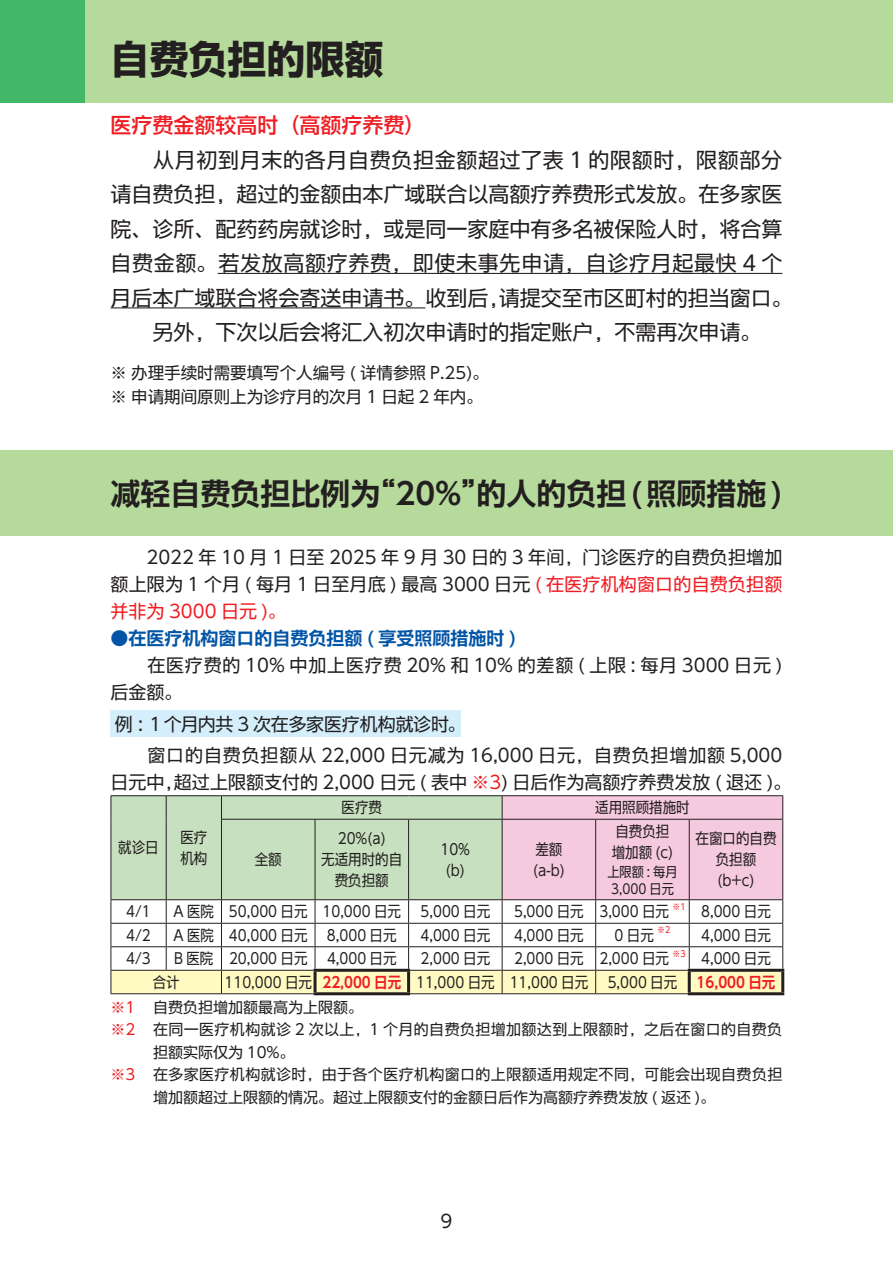
<style>
.page{position:relative;width:893px;height:1263px;background:#fff}
.page>*{position:absolute;margin:0;border:0;box-sizing:border-box;transform-origin:0 0}
.t1{font:700 39px "UD Shin Go SC Gbe";color:#231f20}
.t2{font:30px "UD Shin Go SC Gbe De B";color:#231f20}
.t3{font:21px/34.5px "UD Shin Go SC Gbe";color:#231f20}
.t4{font:500 21px "UD Shin Go SC Gbe";color:#ee1d23}
.t5{font:18px/27px "UD Shin Go SC Gbe";letter-spacing:.01em;color:#231f20;text-align:justify}
.t6{font:18px/27px "UD Shin Go SC Gbe";letter-spacing:.045em;color:#231f20}
.t7{font:18px "UD Shin Go SC Gbe De B";color:#0154a6}
.t8{font:18px "UD Shin Go Pro";color:#231f20}
.t9{font:16.5px/24px "UD Shin Go SC Gbe";color:#231f20}
.t10{font:15px/21px "UD Shin Go SC Gbe";color:#231f20;scale:.9 1}
.t11{font:15px "UD Shin Go SC Gbe";letter-spacing:.025em;color:#231f20}
.t12{font:15px "UD Shin Go SC Gbe";color:#231f20}
.t13{font:15px "UD Shin Go SC Gbe De B";color:#ee1d23;scale:.9 1}
.t14{font:13.5px/16.5px "UD Shin Go SC Gbe";color:#231f20;scale:.9 1}
.t15{font:8.7px "UD Shin Go SC Gbe";color:#ee1d23;scale:.9 1}
.s1{color:#ee1d23}
.s2{font-family:"UD Shin Go SC Gbe De B";color:#ee1d23}
</style>
<div class="page">
<div style="left:0;top:0;width:85px;height:102px;background:#44b869"></div>
<div style="left:85px;top:0;width:808px;height:102px;background:#b6da9b"></div>
<hr style="left:218px;top:273px;width:564px;height:1px;background:#231f20">
<hr style="left:111px;top:307px;width:314px;height:1px;background:#231f20">
<div style="left:0;top:451px;width:893px;height:85px;background:#b6da9b"></div>
<div style="left:111px;top:711px;width:350px;height:26px;background:#d4effb"></div>
<hr style="left:111px;top:795px;width:55px;height:1px;background:#231f20">
<hr style="left:166px;top:795px;width:55px;height:1px;background:#231f20">
<hr style="left:221px;top:795px;width:94px;height:1px;background:#231f20">
<hr style="left:315px;top:795px;width:94px;height:1px;background:#231f20">
<hr style="left:409px;top:795px;width:93px;height:1px;background:#231f20">
<hr style="left:502px;top:795px;width:94px;height:1px;background:#231f20">
<hr style="left:596px;top:795px;width:93px;height:1px;background:#231f20">
<hr style="left:689px;top:795px;width:94px;height:1px;background:#231f20">
<svg style="left:111px;top:796px;width:672px;height:198px"></svg>
<hr style="left:502px;top:819px;width:94px;height:1px;background:#231f20">
<hr style="left:502px;top:820px;width:1px;height:79px;background:#231f20">
<hr style="left:502px;top:899px;width:94px;height:1px;background:#231f20">
<hr style="left:596px;top:819px;width:93px;height:1px;background:#231f20">
<hr style="left:595px;top:820px;width:1px;height:79px;background:#231f20">
<hr style="left:596px;top:899px;width:93px;height:1px;background:#231f20">
<hr style="left:689px;top:819px;width:94px;height:1px;background:#231f20">
<hr style="left:689px;top:820px;width:1px;height:79px;background:#231f20">
<hr style="left:782px;top:820px;width:1px;height:79px;background:#231f20">
<hr style="left:689px;top:899px;width:94px;height:1px;background:#231f20">
<hr style="left:314px;top:969px;width:96px;height:3px;background:#231f20">
<hr style="left:314px;top:972px;width:3px;height:20px;background:#231f20">
<hr style="left:407px;top:972px;width:3px;height:20px;background:#231f20">
<hr style="left:314px;top:992px;width:96px;height:3px;background:#231f20">
<hr style="left:688px;top:969px;width:96px;height:3px;background:#231f20">
<hr style="left:688px;top:972px;width:3px;height:20px;background:#231f20">
<hr style="left:781px;top:972px;width:3px;height:20px;background:#231f20">
<hr style="left:688px;top:992px;width:96px;height:3px;background:#231f20">
<h1 class="t1" style="left:111px;top:35px;width:275px">自费负担的限额</h1>
<h3 class="t4" style="left:111px;top:112px;width:317px">医疗费金额较高时（高额疗养费）</h3>
<h3 class="t3" style="left:111px;top:143px;width:684px">　　从月初到月末的各月自费负担金额超过了表 1 的限额时，限额部分请自费负担，超过的金额由本广域联合以高额疗养费形式发放。在多家医院、诊所、配药药房就诊时，或是同一家庭中有多名被保险人时，将合算自费金额。若发放高额疗养费，即使未事先申请，自诊疗月起最快 4 个月后本广域联合将会寄送申请书。收到后，请提交至市区町村的担当窗口。　　另外，下次以后会将汇入初次申请时的指定账户，不需再次申请。</h3>
<p class="t9" style="left:111px;top:361px;width:380px">※ 办理手续时需要填写个人编号 ( 详情参照 P.25)。※ 申请期间原则上为诊疗月的次月 1 日起 2 年内。</p>
<h2 class="t2" style="left:111px;top:474px;width:673px">减轻自费负担比例为“20%”的人的负担(照顾措施)</h2>
<p class="t5" style="left:111px;top:544px;width:673px">　　2022 年 10 月 1 日至 2025 年 9 月 30 日的 3 年间，门诊医疗的自费负担增加额上限为 1 个月 ( 每月 1 日至月底 ) 最高 3000 日元 <span class="s1">( 在医疗机构窗口的自费负担额并非为 3000 日元 )。</span></p>
<p class="t7" style="left:111px;top:627px;width:407px">●在医疗机构窗口的自费负担额 ( 享受照顾措施时 )</p>
<p class="t6" style="left:111px;top:652px;width:673px">　　在医疗费的 10% 中加上医疗费 20% 和 10% 的差额 ( 上限 : 每月 3000 日元 )后金额。</p>
<p class="t5" style="left:111px;top:708px;width:673px;line-height:31.2px">例：1个月内共 3 次在多家医疗机构就诊时。<br>　　窗口的自费负担额从 22,000 日元减为 16,000 日元，自费负担增加额 5,000</p>
<p class="t5" style="left:111px;top:769px;width:682px">日元中，超过上限额支付的 2,000 日元 ( 表中 <span class="s1">※3</span>) 日后作为高额疗养费发放 ( 退还 )。</p>
<p class="t10" style="left:118px;top:837px;width:46px">就诊日</p>
<p class="t10" style="left:180px;top:827px;width:31px">医疗机构</p>
<p class="t10" style="left:255px;top:849px;width:31px">全额</p>
<p class="t10" style="left:342px;top:797px;width:46px">医疗费</p>
<p class="t10" style="left:595px;top:797px;width:106px">适用照顾措施时</p>
<p class="t10" style="left:321px;top:828px;width:91px;text-align:center">20%(a)<br>无适用时的自费负担额</p>
<p class="t10" style="left:440px;top:839px;width:34px;text-align:center">10% (b)</p>
<p class="t10" style="left:533px;top:839px;width:36px">差额(a-b)</p>
<p class="t10" style="left:612px;top:821px;width:70px">自费负担增加额 (c)</p>
<p class="t14" style="left:607px;top:864px;width:79px">上限额 : 每月<br>3,000 日元</p>
<p class="t10" style="left:695px;top:828px;width:91px;text-align:center">在窗口的自费负担额(b+c)</p>
<p class="t10" style="left:126px;top:901px;width:29px">4/1</p>
<p class="t10" style="left:174px;top:901px;width:254px">A 医院 50,000 日元 10,000 日元</p>
<p class="t10" style="left:421px;top:901px;width:79px">5,000 日元</p>
<p class="t10" style="left:514px;top:901px;width:174px">5,000 日元 3,000 日元</p>
<p class="t15" style="left:672px;top:901px;width:16px">※1</p>
<p class="t10" style="left:701px;top:901px;width:79px">8,000 日元</p>
<p class="t10" style="left:126px;top:925px;width:29px">4/2</p>
<p class="t10" style="left:174px;top:925px;width:150px">A 医院 40,000 日元</p>
<p class="t10" style="left:327px;top:925px;width:79px">8,000 日元</p>
<p class="t10" style="left:421px;top:925px;width:79px">4,000 日元</p>
<p class="t10" style="left:514px;top:925px;width:79px">4,000 日元</p>
<p class="t10" style="left:615px;top:925px;width:45px">0 日元</p>
<p class="t15" style="left:657px;top:925px;width:16px">※2</p>
<p class="t10" style="left:701px;top:925px;width:79px">4,000 日元</p>
<p class="t10" style="left:126px;top:948px;width:29px">4/3</p>
<p class="t10" style="left:174px;top:948px;width:150px">B 医院 20,000 日元</p>
<p class="t10" style="left:327px;top:948px;width:79px">4,000 日元</p>
<p class="t10" style="left:421px;top:948px;width:79px">2,000 日元</p>
<p class="t10" style="left:514px;top:948px;width:174px">2,000 日元 2,000 日元</p>
<p class="t15" style="left:672px;top:948px;width:16px">※3</p>
<p class="t10" style="left:701px;top:948px;width:79px">4,000 日元</p>
<p class="t10" style="left:153px;top:972px;width:31px">合计</p>
<p class="t10" style="left:225px;top:972px;width:406px">110,000 日元 <span class="s2">22,000 日元</span> 11,000 日元 11,000 日元</p>
<p class="t10" style="left:608px;top:972px;width:79px">5,000 日元</p>
<p class="t13" style="left:697px;top:973px;width:89px">16,000 日元</p>
<p class="t12" style="left:111px;top:998px;width:254px"><span class="s1">※1</span> 自费负担增加额最高为上限额。</p>
<p class="t11" style="left:111px;top:1020px;width:673px"><span class="s1">※2</span> 在同一医疗机构就诊 2 次以上，1 个月的自费负担增加额达到上限额时，之后在窗口的自费负</p>
<p class="t12" style="left:153px;top:1043px;width:143px">担额实际仅为 10%。</p>
<p class="t11" style="left:111px;top:1065px;width:673px"><span class="s1">※3</span> 在多家医疗机构就诊时，由于各个医疗机构窗口的上限额适用规定不同，可能会出现自费负担</p>
<p class="t12" style="left:153px;top:1088px;width:564px">增加额超过上限额的情况。超过上限额支付的金额日后作为高额疗养费发放 ( 返还 )。</p>
<p class="t8" style="left:441px;top:1206px;width:13px">9</p>
</div>
